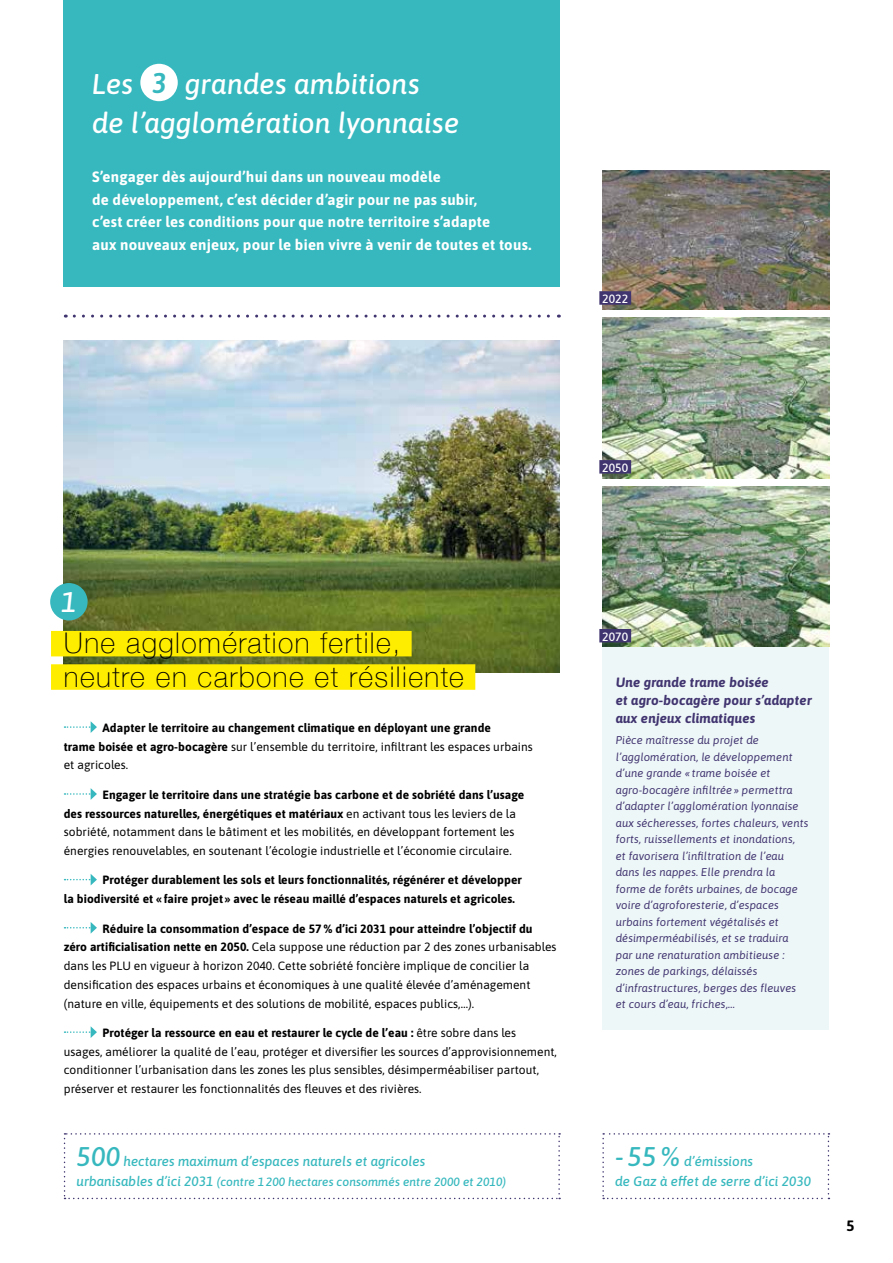
<style>
.page{position:relative;width:893px;height:1263px;background:#fff}
.page>*{position:absolute;margin:0;border:0;box-sizing:border-box;transform-origin:0 0}
.t1{font:100 28.5px/33.3px "Helvetica Neue";letter-spacing:.05em;color:#000}
.t2{font:italic 500 28.5px/39px "Asap";letter-spacing:.005em;color:#fff}
.t3{font:15px/22.5px "Asap";letter-spacing:.015em;color:#fff}
.t4{font:15px "Asap";color:#000}
.t5{font:italic 500 13.5px/19.5px "Asap";letter-spacing:.005em;color:#36b8be}
.t6{font:italic 13.5px/18px "Asap";letter-spacing:.01em;color:#413570}
.t7{font:12px/18.8px "Asap";letter-spacing:.005em;color:#000}
.t8{font:italic 500 12px "Asap";letter-spacing:.005em;color:#36b8be}
.t9{font:500 12px "Asap";letter-spacing:.005em;color:#fff}
.t10{font:italic 11.25px/16.5px "Asap";letter-spacing:.01em;color:#413570}
.s1{font-weight:600;color:#36b8be}
.s2{font-size:27px}
.s3{font-size:13.5px}
</style>
<div class="page">
<div style="left:64px;top:0;width:496px;height:286px;background:#36b8be"></div>
<svg style="left:65px;top:721px;width:32px;height:12px"></svg>
<svg style="left:65px;top:788px;width:32px;height:12px"></svg>
<svg style="left:65px;top:874px;width:32px;height:11px"></svg>
<svg style="left:65px;top:922px;width:32px;height:12px"></svg>
<svg style="left:65px;top:1026px;width:32px;height:12px"></svg>
<img style="left:64px;top:340px;width:496px;height:332px">
<div style="left:140px;top:64px;width:38px;height:37px;background:#fff;border-radius:50%"></div>
<svg style="left:74px;top:315px;width:485px;height:3px"></svg>
<div style="left:51px;top:631px;width:361px;height:25px;background:#ffed00"></div>
<div style="left:51px;top:664px;width:424px;height:26px;background:#ffed00"></div>
<div style="left:50px;top:583px;width:38px;height:37px;background:#36b8be;border-radius:50%"></div>
<div style="left:602px;top:591px;width:227px;height:438px;background:#eef7f8"></div>
<img style="left:602px;top:318px;width:227px;height:160px">
<img style="left:602px;top:170px;width:227px;height:139px">
<img style="left:602px;top:487px;width:227px;height:160px">
<div style="left:599px;top:629px;width:32px;height:13px;background:#413570"></div>
<div style="left:599px;top:460px;width:32px;height:14px;background:#413570"></div>
<div style="left:599px;top:291px;width:32px;height:14px;background:#413570"></div>
<svg style="left:64px;top:1133px;width:496px;height:66px"></svg>
<svg style="left:602px;top:1133px;width:227px;height:66px"></svg>
<h1 class="t2" style="left:92px;top:63px;width:369px">Les <span class="s1">3</span> grandes ambitions<br>de l’agglomération lyonnaise</h1>
<p class="t3" style="left:92px;top:165px;width:441px">S’engager dès aujourd’hui dans un nouveau modèle<br>de développement, c’est décider d’agir pour ne pas subir,<br>c’est créer les conditions pour que notre territoire s’adapte<br>aux nouveaux enjeux, pour le bien vivre à venir de toutes et tous.</p>
<p class="t9" style="left:602px;top:290px;width:27px">2022</p>
<p class="t9" style="left:602px;top:459px;width:27px">2050</p>
<h1 class="t2" style="left:61px;top:581px;width:17px">1</h1>
<h1 class="t1" style="left:64px;top:625px;width:402px">Une agglomération fertile, neutre en carbone et résiliente</h1>
<p class="t7" style="left:64px;top:718px;width:471px;text-indent:39px">Adapter le territoire au changement climatique en déployant une grande<br>trame boisée et agro-bocagère sur l’ensemble du territoire, infiltrant les espaces urbains et agricoles.</p>
<p class="t7" style="left:64px;top:784px;width:462px;text-indent:39px">Engager le territoire dans une stratégie bas carbone et de sobriété dans l’usage des ressources naturelles, énergétiques et matériaux en activant tous les leviers de la sobriété, notamment dans le bâtiment et les mobilités, en développant fortement les énergies renouvelables, en soutenant l’écologie industrielle et l’économie circulaire.</p>
<p class="t7" style="left:64px;top:870px;width:460px;text-indent:39px">Protéger durablement les sols et leurs fonctionnalités, régénérer et développer la biodiversité et « faire projet » avec le réseau maillé d’espaces naturels et agricoles.</p>
<p class="t7" style="left:64px;top:918px;width:494px;text-indent:39px">Réduire la consommation d’espace de 57% d’ici 2031 pour atteindre l’objectif du zéro artificialisation nette en 2050. Cela suppose une réduction par 2 des zones urbanisables dans les PLU en vigueur à horizon 2040. Cette sobriété foncière implique de concilier la densification des espaces urbains et économiques à une qualité élevée d’aménagement (nature en ville, équipements et des solutions de mobilité, espaces publics,…).</p>
<p class="t7" style="left:64px;top:1023px;width:495px;text-indent:39px">Protéger la ressource en eau et restaurer le cycle de l’eau : être sobre dans les usages, améliorer la qualité de l’eau, protéger et diversifier les sources d’approvisionnement, conditionner l’urbanisation dans les zones les plus sensibles, désimperméabiliser partout, préserver et restaurer les fonctionnalités des fleuves et des rivières.</p>
<p class="t5" style="left:77px;top:1151px;width:350px"><span class="s2">500</span> hectares maximum d’espaces naturels et agricoles</p>
<p class="t8" style="left:77px;top:1173px;width:431px"><span class="s3">urbanisables d’ici 2031</span> (contre 1 200 hectares consommés entre 2000 et 2010)</p>
<p class="t9" style="left:602px;top:628px;width:27px">2070</p>
<p class="t6" style="left:616px;top:673px;width:198px">Une grande trame boisée<br>et agro-bocagère pour s’adapter aux enjeux climatiques</p>
<p class="t10" style="left:616px;top:731px;width:194px">Pièce maîtresse du projet de l’agglomération, le développement d’une grande « trame boisée et agro-bocagère infiltrée » permettra d’adapter l’agglomération lyonnaise aux sécheresses, fortes chaleurs, vents forts, ruissellements et inondations,<br>et favorisera l’infiltration de l’eau dans les nappes. Elle prendra la<br>forme de forêts urbaines, de bocage voire d’agroforesterie, d’espaces urbains fortement végétalisés et désimperméabilisés, et se traduira par une renaturation ambitieuse : zones de parkings, délaissés d’infrastructures, berges des fleuves et cours d’eau, friches,…</p>
<p class="t5" style="left:615px;top:1151px;width:197px"><span class="s2">- 55%</span> d’émissions<br>de Gaz à effet de serre d’ici 2030</p>
<p class="t4" style="left:846px;top:1215px;width:10px">5</p>
</div>
